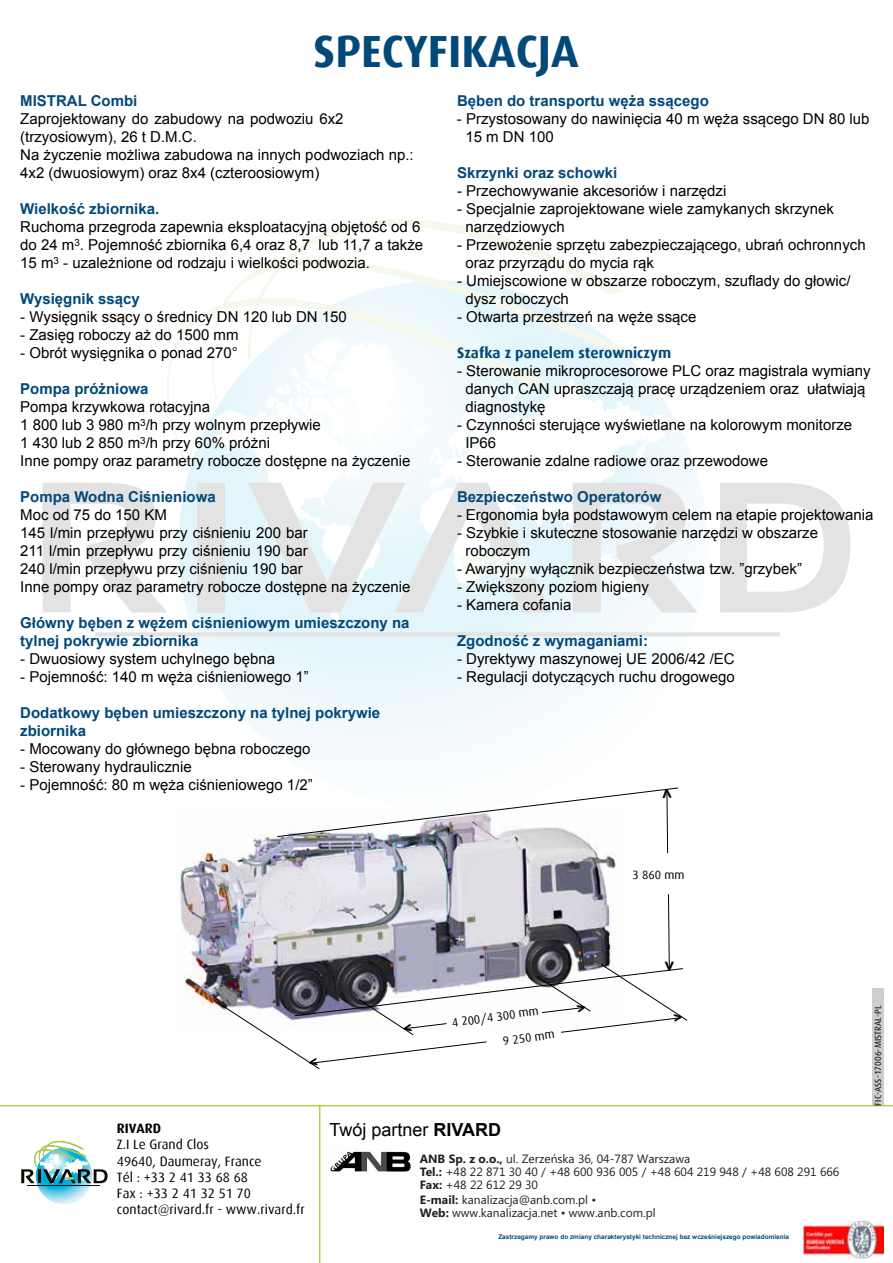
<style>
.page{position:relative;width:893px;height:1263px;background:#fff}
.page>*{position:absolute;margin:0;border:0;box-sizing:border-box;transform-origin:0 0}
.t1{font:700 45px "Dax";color:#02497a}
.t2{font:700 21.3px "Dax";color:#000}
.t3{font:18px "Arial";color:#000}
.t4{font:15px/18px "Arial";color:#000}
.t5{font:700 15px/18px "Arial";color:#02497a}
.t6{font:700 15px "Dax";color:#02497a}
.t7{font:13.5px/16.2px "Dax";color:#000}
.t8{font:700 13.5px "Dax";color:#000}
.t9{font:12px/13.6px "Microsoft Phags Pa";color:#231f20}
.t10{font:12px "Dax";color:#000}
.t11{font:9px "Dax";color:#000}
.t12{font:700 6.45px "Arial";color:#02497a}
.s1{font-weight:700}
</style>
<div class="page">
<div style="left:178px;top:281px;width:529px;height:528px;background:linear-gradient(to right,#e9f7fc,#f9fcfe);border-radius:264px"></div>
<svg style="left:552px;top:388px;width:128px;height:197px"></svg>
<svg style="left:167px;top:322px;width:46px;height:137px"></svg>
<svg style="left:192px;top:219px;width:463px;height:200px"></svg>
<hr style="left:95px;top:632px;width:685px;height:4px;background:#e4e3e3">
<svg style="left:43px;top:483px;width:124px;height:129px"></svg>
<div style="left:197px;top:483px;width:28px;height:129px;background:#e4e3e3"></div>
<svg style="left:573px;top:477px;width:125px;height:135px"></svg>
<svg style="left:720px;top:483px;width:130px;height:129px"></svg>
<svg style="left:213px;top:338px;width:339px;height:285px"></svg>
<hr style="left:464px;top:557px;width:58px;height:4px;background:#f5f9ec">
<hr style="left:464px;top:565px;width:62px;height:3px;background:#accb55">
<hr style="left:464px;top:572px;width:64px;height:4px;background:#f5f9ec">
<svg style="left:36px;top:1148px;width:56px;height:56px"></svg>
<hr style="left:27px;top:1185px;width:73px;height:1px;background:#0d0904">
<svg style="left:21px;top:1141px;width:87px;height:43px"></svg>
<hr style="left:0;top:1105px;width:893px;height:1px;background:#accb55">
<hr style="left:319px;top:1106px;width:1px;height:157px;background:#accb55">
<img style="left:803px;top:1220px;width:81px;height:39px">
<div style="left:872px;top:989px;width:11px;height:116px;background:#ccced0"></div>
<img style="left:175px;top:834px;width:441px;height:173px">
<img style="left:330px;top:1151px;width:81px;height:21px">
<svg style="left:216px;top:893px;width:472px;height:176px"></svg>
<svg style="left:276px;top:787px;width:403px;height:67px"></svg>
<h1 class="t1" style="left:314px;top:26px;width:267px">SPECYFIKACJA</h1>
<p class="t5" style="left:20px;top:93px;width:119px">MISTRAL Combi</p>
<p class="t4" style="left:20px;top:110px;width:395px">Zaprojektowany do zabudowy na podwoziu 6x2 (trzyosiowym), 26 t D.M.C.<br>Na życzenie możliwa zabudowa na innych podwoziach np.:<br>4x2 (dwuosiowym) oraz 8x4 (czteroosiowym)</p>
<p class="t5" style="left:20px;top:201px;width:141px">Wielkość zbiornika.</p>
<p class="t4" style="left:20px;top:218px;width:404px">Ruchoma przegroda zapewnia eksploatacyjną objętość od 6 do 24 m<sup>3</sup>. Pojemność zbiornika 6,4 oraz 8,7 lub 11,7 a także<br>15 m<sup>3</sup> - uzależnione od rodzaju i wielkości podwozia.</p>
<p class="t5" style="left:20px;top:291px;width:121px">Wysięgnik ssący</p>
<p class="t4" style="left:20px;top:308px;width:328px">- Wysięgnik ssący o średnicy DN 120 lub DN 150</p>
<p class="t4" style="left:20px;top:326px;width:220px">- Zasięg roboczy aż do 1500 mm</p>
<p class="t4" style="left:20px;top:344px;width:219px">- Obrót wysięgnika o ponad 270°</p>
<p class="t5" style="left:20px;top:381px;width:130px">Pompa próżniowa</p>
<p class="t4" style="left:20px;top:398px;width:392px">Pompa krzywkowa rotacyjna<br>1 800 lub 3 980 m<sup>3</sup>/h przy wolnym przepływie<br>1 430 lub 2 850 m<sup>3</sup>/h przy 60% próżni<br>Inne pompy oraz parametry robocze dostępne na życzenie</p>
<p class="t5" style="left:20px;top:489px;width:197px">Pompa Wodna Ciśnieniowa</p>
<p class="t4" style="left:20px;top:506px;width:392px">Moc od 75 do 150 KM<br>145 l/min przepływu przy ciśnieniu 200 bar<br>211 l/min przepływu przy ciśnieniu 190 bar<br>240 l/min przepływu przy ciśnieniu 190 bar<br>Inne pompy oraz parametry robocze dostępne na życzenie</p>
<p class="t5" style="left:20px;top:615px;width:391px">Główny bęben z wężem ciśnieniowym umieszczony na tylnej pokrywie zbiornika</p>
<p class="t4" style="left:20px;top:650px;width:257px">- Dwuosiowy system uchylnego bębna</p>
<p class="t4" style="left:20px;top:668px;width:290px">- Pojemność: 140 m węża ciśnieniowego 1”</p>
<p class="t5" style="left:20px;top:705px;width:362px">Dodatkowy bęben umieszczony na tylnej pokrywie zbiornika</p>
<p class="t4" style="left:20px;top:740px;width:292px">- Mocowany do głównego bębna roboczego</p>
<p class="t4" style="left:20px;top:758px;width:173px">- Sterowany hydraulicznie</p>
<p class="t4" style="left:20px;top:776px;width:294px">- Pojemność: 80 m węża ciśnieniowego 1/2”</p>
<p class="t5" style="left:457px;top:92px;width:253px">Bęben do transportu węża ssącego</p>
<p class="t4" style="left:465px;top:109px;width:406px;text-indent:-9px">- Przystosowany do nawinięcia 40 m węża ssącego DN 80 lub<br>15 m DN 100</p>
<p class="t5" style="left:457px;top:164px;width:162px">Skrzynki oraz schowki</p>
<p class="t4" style="left:457px;top:181px;width:271px">- Przechowywanie akcesoriów i narzędzi</p>
<p class="t4" style="left:465px;top:199px;width:370px;text-indent:-8px">- Specjalnie zaprojektowane wiele zamykanych skrzynek narzędziowych</p>
<p class="t4" style="left:465px;top:235px;width:402px;text-indent:-8px">- Przewożenie sprzętu zabezpieczającego, ubrań ochronnych oraz przyrządu do mycia rąk</p>
<p class="t4" style="left:465px;top:271px;width:387px;text-indent:-8px">- Umiejscowione w obszarze roboczym, szuflady do głowic/ dysz roboczych</p>
<p class="t4" style="left:457px;top:307px;width:241px">- Otwarta przestrzeń na węże ssące</p>
<p class="t6" style="left:457px;top:344px;width:216px">Szafka z panelem sterowniczym</p>
<p class="t4" style="left:465px;top:361px;width:407px;text-indent:-8px">- Sterowanie mikroprocesorowe PLC oraz magistrala wymiany danych CAN upraszczają pracę urządzeniem oraz ułatwiają diagnostykę</p>
<p class="t4" style="left:465px;top:415px;width:388px;text-indent:-8px">- Czynności sterujące wyświetlane na kolorowym monitorze<br>IP66</p>
<p class="t4" style="left:457px;top:451px;width:312px">- Sterowanie zdalne radiowe oraz przewodowe</p>
<p class="t5" style="left:457px;top:488px;width:206px">Bezpieczeństwo Operatorów</p>
<p class="t4" style="left:457px;top:505px;width:418px">- Ergonomia była podstawowym celem na etapie projektowania</p>
<p class="t4" style="left:465px;top:523px;width:354px;text-indent:-8px">- Szybkie i skuteczne stosowanie narzędzi w obszarze roboczym</p>
<p class="t4" style="left:457px;top:559px;width:346px">- Awaryjny wyłącznik bezpieczeństwa tzw. ”grzybek”</p>
<p class="t4" style="left:457px;top:577px;width:193px">- Zwiększony poziom higieny</p>
<p class="t4" style="left:457px;top:595px;width:116px">- Kamera cofania</p>
<p class="t5" style="left:457px;top:632px;width:192px">Zgodność z wymaganiami:</p>
<p class="t4" style="left:457px;top:649px;width:279px">- Dyrektywy maszynowej UE 2006/42 /EC</p>
<p class="t4" style="left:457px;top:667px;width:279px">- Regulacji dotyczących ruchu drogowego</p>
<p class="t10" style="left:632px;top:868px;width:54px">3 860 mm</p>
<p class="t10" style="left:451px;top:1016px;width:89px;rotate:-8deg">4 200/4 300 mm</p>
<p class="t10" style="left:502px;top:1034px;width:54px;rotate:-8deg">9 250 mm</p>
<h2 class="t2" style="left:657px;top:972px;width:14px;rotate:-90deg">&lt;</h2>
<p class="t11" style="left:873px;top:1106px;width:101px;rotate:-90deg">FIC-ASS-17006-MISTRAL-PL</p>
<p class="t8" style="left:117px;top:1121px;width:46px">RIVARD</p>
<p class="t7" style="left:117px;top:1137px;width:189px">Z.I Le Grand Clos<br>49640, Daumeray, France<br>Tél : +33 2 41 33 68 68<br>Fax : +33 2 41 32 51 70 contact@rivard.fr - www.rivard.fr</p>
<p class="t3" style="left:330px;top:1118px;width:173px">Twój partner <span class="s1">RIVARD</span></p>
<p class="t9" style="left:420px;top:1151px;width:421px"><span class="s1">ANB Sp. z o.o.</span><span class="s1">,</span> ul. Zerzeńska 36, 04-787 Warszawa<br><span class="s1">Tel.:</span> +48 22 871 30 40 / +48 600 936 005 / +48 604 219 948 / +48 608 291 666<br><span class="s1">Fax:</span> +48 22 612 29 30<br><span class="s1">E-mail:</span> kanalizacja@anb.com.pl •<br><span class="s1">Web:</span> www.kanalizacja.net • www.anb.com.pl</p>
<p class="t12" style="left:498px;top:1232px;width:292px">Zastrzegamy prawo do zmiany charakterystyki technicznej bez wcześniejszego powiadomienia</p>
</div>
